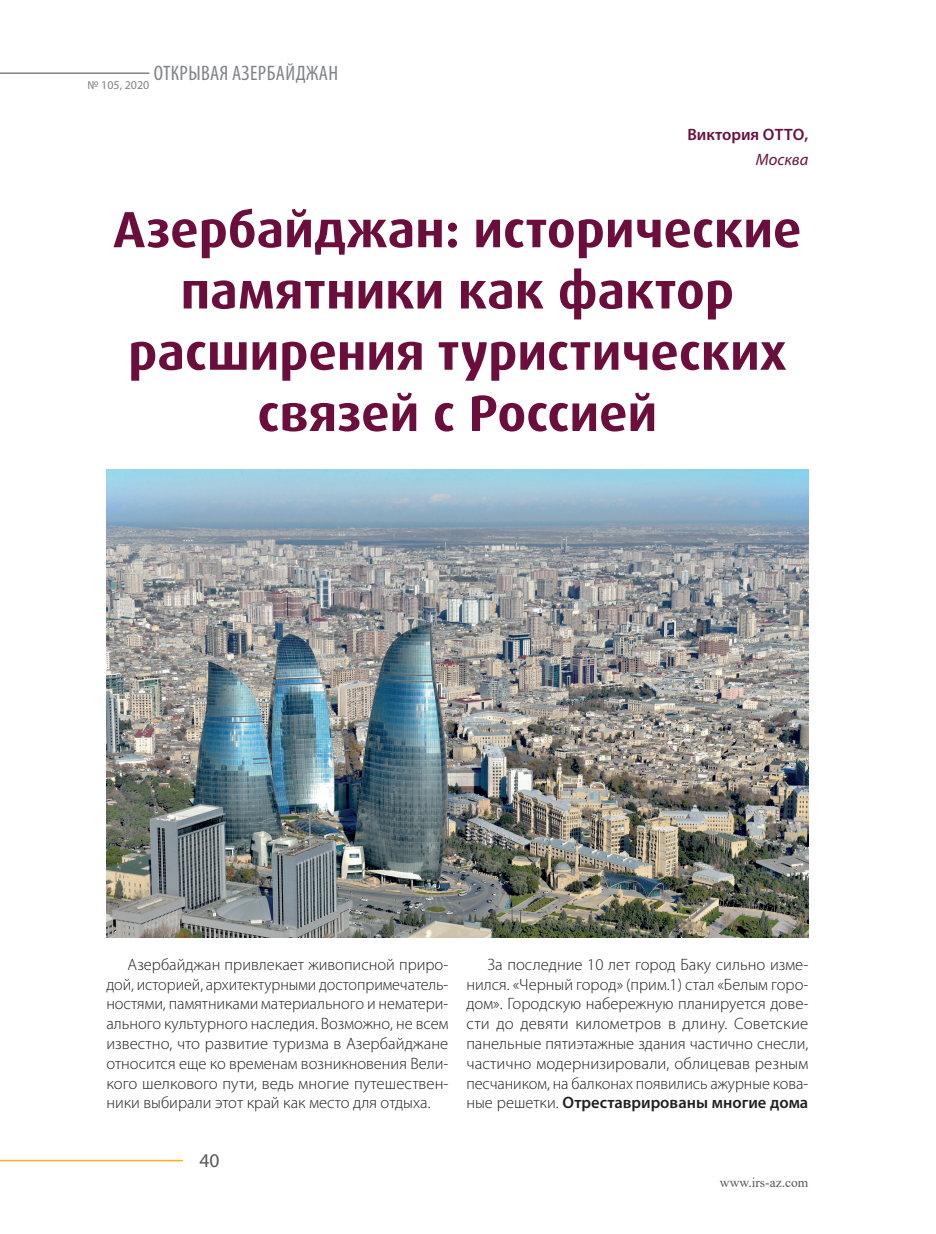
<style>
.page{position:relative;width:936px;height:1234px;background:#fff}
.page>*{position:absolute;margin:0;border:0;box-sizing:border-box;transform-origin:0 0}
.t1{font:700 51px/61.2px "Dax Pro";color:#6c0e3c;text-align:center}
.t2{font:condensed 21px "Myriad Pro";letter-spacing:.02em;color:#808285}
.t3{font:19.5px "Myriad Pro";color:#57585a}
.t4{font:300 16.5px/19.8px "Myriad Pro";color:#231f20;text-align:justify}
.t5{font:600 16.5px "Myriad Pro";color:#6c0e3c}
.t6{font:italic 16.5px "Myriad Pro";color:#6c0e3c}
.t7{font:13.5px "Times New Roman";color:#57585a}
.s1{font-weight:600}
</style>
<div class="page">
<hr style="left:0;top:72px;width:149px;height:2px;background:#808285">
<hr style="left:0;top:1159px;width:183px;height:1px;background:#faaf18">
<img style="left:106px;top:469px;width:702px;height:468px">
<p class="t2" style="left:88px;top:60px;width:252px"><sub>№</sub> <sub>105,</sub> <sub>2020</sub> ОТКРЫВАЯ АЗЕРБАЙДЖАН</p>
<p class="t5" style="left:687px;top:124px;width:122px">Виктория ОТТО,</p>
<p class="t6" style="left:755px;top:149px;width:54px">Москва</p>
<h1 class="t1" style="left:113px;top:199px;width:689px">Азербайджан: исторические памятники как фактор расширения туристических связей с Россией</h1>
<p class="t4" style="left:106px;top:954px;width:343px;text-indent:21px">Азербайджан привлекает живописной приро&shy;дой, историей, архитектурными достопримечатель&shy;ностями, памятниками материального и нематери&shy;ального культурного наследия. Возможно, не всем известно, что развитие туризма в Азербайджане относится еще ко временам возникновения Вели&shy;кого шелкового пути, ведь многие путешествен&shy;ники выбирали этот край как место для отдыха.</p>
<p class="t4" style="left:466px;top:954px;width:343px;text-indent:21px">За последние 10 лет город Баку сильно изме&shy;нился. «Черный город» (прим.1) стал «Белым горо&shy;дом». Городскую набережную планируется дове&shy;сти до девяти километров в длину. Советские панельные пятиэтажные здания частично снесли, частично модернизировали, облицевав резным песчаником, на балконах появились ажурные кова&shy;ные решетки. <span class="s1">Отреставрированы многие дома</span></p>
<p class="t3" style="left:200px;top:1147px;width:22px">40</p>
<p class="t7" style="left:720px;top:1172px;width:90px">www.irs-az.com</p>
</div>
